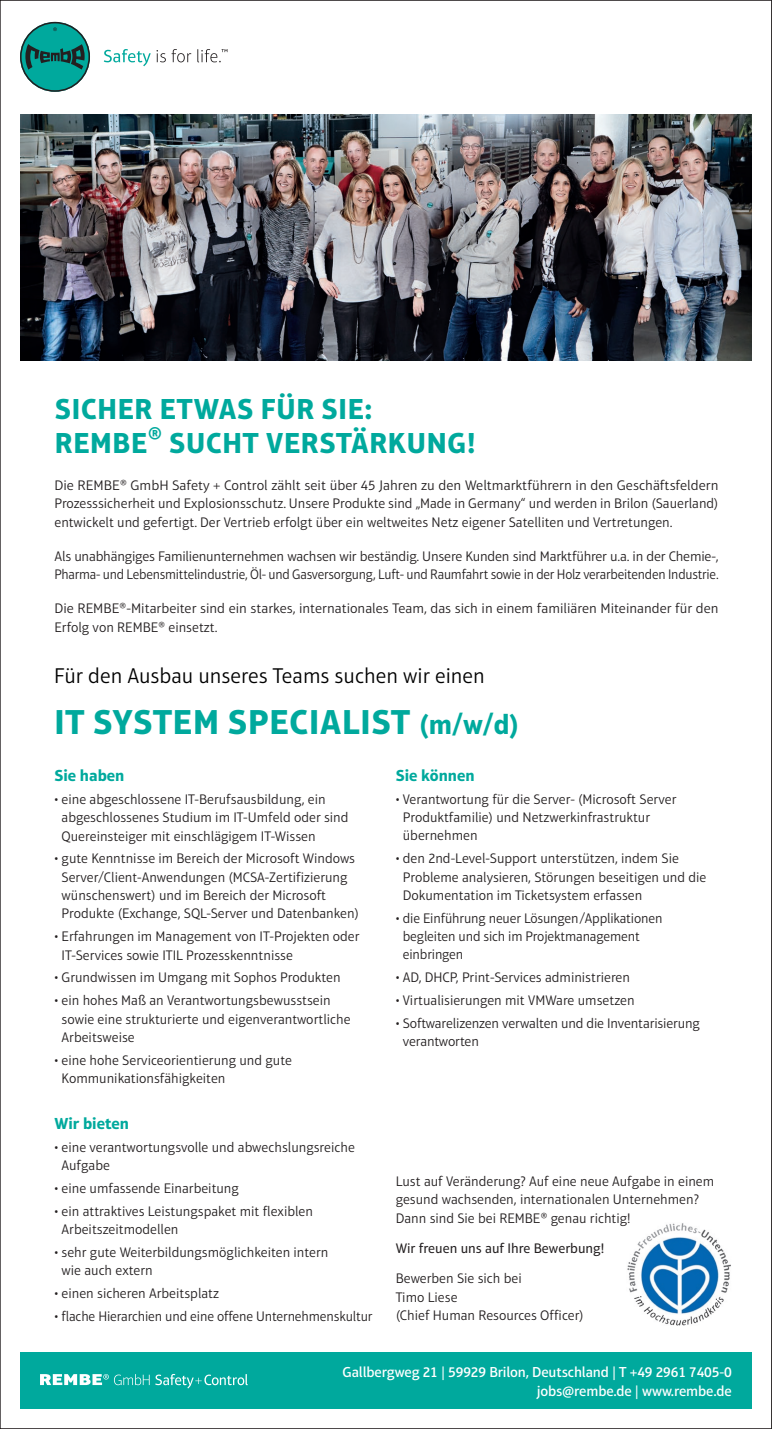
<style>
.page{position:relative;width:772px;height:1429px;background:#fff}
.page>*{position:absolute;margin:0;border:0;box-sizing:border-box;transform-origin:0 0}
.Einf__Abs{font:700 35.2px "Aptifer Sans LT Pro";letter-spacing:.025em;color:#00a99d}
.Einf__Abs-2{font:700 29.4px "Aptifer Sans LT Pro";letter-spacing:.025em;color:#00a99d}
.Einf__Abs-3{font:300 21.6px "Aptifer Sans LT Pro";color:#000}
.Einf__Abs-4{font:700 16.2px "Aptifer Sans LT Pro";color:#00a99d}
.Einf__Abs-5{font:500 14.6px "Aptifer Sans LT Pro";letter-spacing:-.01em;color:#fff}
.Einf__Abs-6{font:300 14px/18.2px "Aptifer Sans LT Pro";color:#231f20}
.Einf__Abs-7{font:14px "Aptifer Sans LT Pro";color:#231f20}
.s1{font-size:28px}
</style>
<div class="page">
<img style="left:20px;top:114px;width:731px;height:246px">
<div style="left:20px;top:1353px;width:731px;height:56px;background:#00a99d"></div>
<svg style="left:104px;top:49px;width:87px;height:17px"></svg>
<svg style="left:197px;top:49px;width:30px;height:13px"></svg>
<svg style="left:20px;top:22px;width:70px;height:70px"></svg>
<svg style="left:155px;top:1374px;width:92px;height:14px"></svg>
<svg style="left:40px;top:1374px;width:109px;height:11px"></svg>
<img style="left:627px;top:1223px;width:103px;height:102px">
<p class="Einf__Abs-2" style="left:55px;top:391px;width:319px">SICHER ETWAS FÜR SIE:</p>
<p class="Einf__Abs-2" style="left:55px;top:425px;width:422px">REMBE® SUCHT VERSTÄRKUNG!</p>
<p class="Einf__Abs-6" style="left:54px;top:476px;width:665px;text-align:justify">Die REMBE® GmbH Safety + Control zählt seit über 45 Jahren zu den Weltmarktführern in den Geschäftsfeldern Prozesssicherheit und Explosionsschutz. Unsere Produkte sind „Made in Germany“ und werden in Brilon (Sauerland) entwickelt und gefertigt. Der Vertrieb erfolgt über ein weltweites Netz eigener Satelliten und Vertretungen.</p>
<p class="Einf__Abs-6" style="left:54px;top:547px;width:665px">Als unabhängiges Familienunternehmen wachsen wir beständig. Unsere Kunden sind Marktführer u.a. in der Chemie-,<br>Pharma- und Lebensmittelindustrie, Öl- und Gasversorgung, Luft- und Raumfahrt sowie in der Holz verarbeitenden Industrie.</p>
<p class="Einf__Abs-6" style="left:54px;top:600px;width:665px">Die REMBE®-Mitarbeiter sind ein starkes, internationales Team, das sich in einem familiären Miteinander für den<br>Erfolg von REMBE® einsetzt.</p>
<p class="Einf__Abs-3" style="left:54px;top:663px;width:432px">Für den Ausbau unseres Teams suchen wir einen</p>
<p class="Einf__Abs" style="left:54px;top:701px;width:466px">IT SYSTEM SPECIALIST <span class="s1">(m/w/d)</span></p>
<p class="Einf__Abs-4" style="left:54px;top:766px;width:71px">Sie haben</p>
<p class="Einf__Abs-6" style="left:61px;top:790px;width:288px;text-indent:-7px">• eine abgeschlossene IT-Berufsausbildung, ein abgeschlossenes Studium im IT-Umfeld oder sind<br>Quereinsteiger mit einschlägigem IT-Wissen</p>
<p class="Einf__Abs-6" style="left:61px;top:849px;width:299px;text-indent:-7px">• gute Kenntnisse im Bereich der Microsoft Windows Server/Client-Anwendungen (MCSA-Zertifizierung wünschenswert) und im Bereich der Microsoft Produkte (Exchange, SQL-Server und Datenbanken)</p>
<p class="Einf__Abs-6" style="left:61px;top:927px;width:299px;text-indent:-7px">• Erfahrungen im Management von IT-Projekten oder<br>IT-Services sowie ITIL Prozesskenntnisse</p>
<p class="Einf__Abs-6" style="left:54px;top:968px;width:287px">• Grundwissen im Umgang mit Sophos Produkten</p>
<p class="Einf__Abs-6" style="left:61px;top:991px;width:290px;text-indent:-7px">• ein hohes Maß an Verantwortungsbewusstsein sowie eine strukturierte und eigenverantwortliche<br>Arbeitsweise</p>
<p class="Einf__Abs-6" style="left:61px;top:1051px;width:232px;text-indent:-7px">• eine hohe Serviceorientierung und gute<br>Kommunikationsfähigkeiten</p>
<p class="Einf__Abs-4" style="left:54px;top:1113px;width:76px">Wir bieten</p>
<p class="Einf__Abs-6" style="left:61px;top:1138px;width:294px;text-indent:-7px">• eine verantwortungsvolle und abwechslungsreiche<br>Aufgabe</p>
<p class="Einf__Abs-6" style="left:54px;top:1179px;width:186px">• eine umfassende Einarbeitung</p>
<p class="Einf__Abs-6" style="left:61px;top:1202px;width:253px;text-indent:-7px">• ein attraktives Leistungspaket mit flexiblen<br>Arbeitszeitmodellen</p>
<p class="Einf__Abs-6" style="left:61px;top:1243px;width:268px;text-indent:-7px">• sehr gute Weiterbildungsmöglichkeiten intern wie auch extern</p>
<p class="Einf__Abs-6" style="left:54px;top:1284px;width:166px">• einen sicheren Arbeitsplatz</p>
<p class="Einf__Abs-6" style="left:54px;top:1307px;width:319px">• flache Hierarchien und eine offene Unternehmenskultur</p>
<p class="Einf__Abs-4" style="left:395px;top:765px;width:80px">Sie können</p>
<p class="Einf__Abs-6" style="left:402px;top:790px;width:275px;text-indent:-7px">• Verantwortung für die Server- (Microsoft Server<br>Produktfamilie) und Netzwerkinfrastruktur übernehmen</p>
<p class="Einf__Abs-6" style="left:402px;top:849px;width:305px;text-indent:-7px">• den 2nd-Level-Support unterstützen, indem Sie<br>Probleme analysieren, Störungen beseitigen und die<br>Dokumentation im Ticketsystem erfassen</p>
<p class="Einf__Abs-6" style="left:402px;top:909px;width:261px;text-indent:-7px">• die Einführung neuer Lösungen/Applikationen begleiten und sich im Projektmanagement einbringen</p>
<p class="Einf__Abs-6" style="left:395px;top:968px;width:236px">• AD, DHCP, Print-Services administrieren</p>
<p class="Einf__Abs-6" style="left:395px;top:991px;width:240px">• Virtualisierungen mit VMWare umsetzen</p>
<p class="Einf__Abs-6" style="left:402px;top:1014px;width:298px;text-indent:-7px">• Softwarelizenzen verwalten und die Inventarisierung verantworten</p>
<p class="Einf__Abs-6" style="left:395px;top:1172px;width:320px">Lust auf Veränderung? Auf eine neue Aufgabe in einem gesund wachsenden, internationalen Unternehmen?<br>Dann sind Sie bei REMBE® genau richtig!</p>
<p class="Einf__Abs-7" style="left:395px;top:1240px;width:210px">Wir freuen uns auf Ihre Bewerbung!</p>
<p class="Einf__Abs-6" style="left:395px;top:1269px;width:127px">Bewerben Sie sich bei</p>
<p class="Einf__Abs-6" style="left:395px;top:1287px;width:63px">Timo Liese</p>
<p class="Einf__Abs-6" style="left:395px;top:1306px;width:189px">(Chief Human Resources Officer)</p>
<p class="Einf__Abs-5" style="left:342px;top:1363px;width:390px">Gallbergweg 21 | 59929 Brilon, Deutschland | T +49 2961 7405-0</p>
<p class="Einf__Abs-5" style="left:536px;top:1382px;width:196px">jobs@rembe.de | www.rembe.de</p>
</div>
